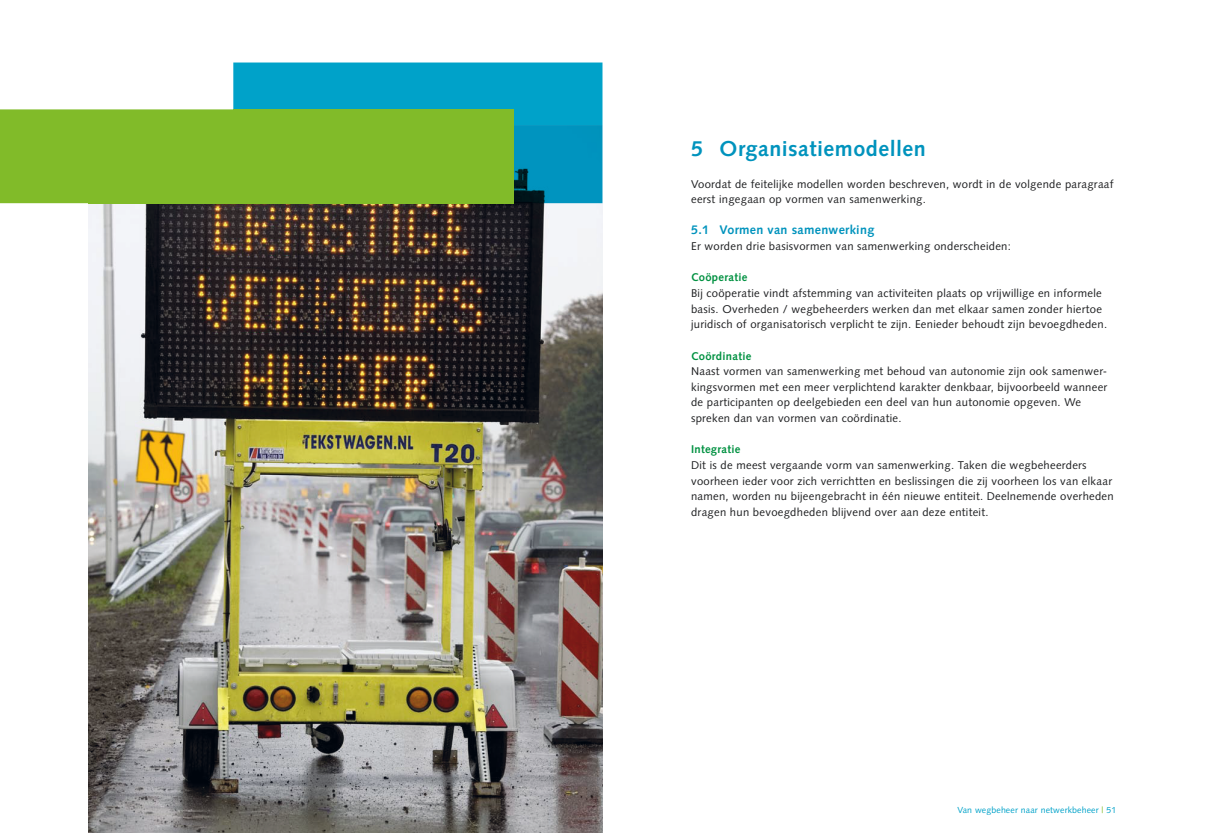
<style>
.page{position:relative;width:1205px;height:833px;background:#fff}
.page>*{position:absolute;margin:0;border:0;box-sizing:border-box;transform-origin:0 0}
.t1{font:700 21.5px "Syntax LT Std";letter-spacing:.025em;color:#0093bd}
.t2{font:700 12.5px "Syntax LT Std";letter-spacing:.025em;color:#0093bd}
.t3{font:11.25px/15.6px "Syntax LT Std";letter-spacing:.025em;color:#1d1e20}
.t4{font:700 11.25px "Syntax LT Std";letter-spacing:.025em;color:#009141}
.t5{font:8.75px "Syntax LT Std";letter-spacing:.015em;color:#00a2c9}
.s1{color:#81bb29}
</style>
<div class="page">
<img style="left:89px;top:203px;width:513px;height:630px">
<div style="left:0;top:109px;width:233px;height:94px;background:#81bb29"></div>
<svg style="left:233px;top:62px;width:369px;height:141px;fill:#00a2c9"></svg>
<div style="left:233px;top:109px;width:281px;height:16px;background:#81bb29"></div>
<div style="left:233px;top:125px;width:281px;height:78px;background:#81bb29"></div>
<h1 class="t1" style="left:691px;top:140px;width:236px">5 Organisatiemodellen</h1>
<p class="t3" style="left:691px;top:177px;width:424px">Voordat de feitelijke modellen worden beschreven, wordt in de volgende paragraaf eerst ingegaan op vormen van samenwerking.</p>
<p class="t2" style="left:691px;top:225px;width:185px">5.1 Vormen van samenwerking</p>
<p class="t3" style="left:691px;top:239px;width:321px">Er worden drie basisvormen van samenwerking onderscheiden:</p>
<p class="t4" style="left:691px;top:273px;width:58px">Coöperatie</p>
<p class="t3" style="left:691px;top:286px;width:417px">Bij coöperatie vindt afstemming van activiteiten plaats op vrijwillige en informele basis. Overheden / wegbeheerders werken dan met elkaar samen zonder hiertoe juridisch of organisatorisch verplicht te zijn. Eenieder behoudt zijn bevoegdheden.</p>
<p class="t4" style="left:691px;top:351px;width:62px">Coördinatie</p>
<p class="t3" style="left:691px;top:364px;width:418px">Naast vormen van samenwerking met behoud van autonomie zijn ook samenwer&shy;kingsvormen met een meer verplichtend karakter denkbaar, bijvoorbeeld wanneer de participanten op deelgebieden een deel van hun autonomie opgeven. We spreken dan van vormen van coördinatie.</p>
<p class="t4" style="left:691px;top:444px;width:51px">Integratie</p>
<p class="t3" style="left:691px;top:458px;width:424px">Dit is de meest vergaande vorm van samenwerking. Taken die wegbeheerders voorheen ieder voor zich verrichtten en beslissingen die zij voorheen los van elkaar namen, worden nu bijeengebracht in één nieuwe entiteit. Deelnemende overheden dragen hun bevoegdheden blijvend over aan deze entiteit.</p>
<p class="t5" style="left:957px;top:806px;width:160px">Van wegbeheer naar netwerkbeheer <span class="s1">|</span> 51</p>
</div>
